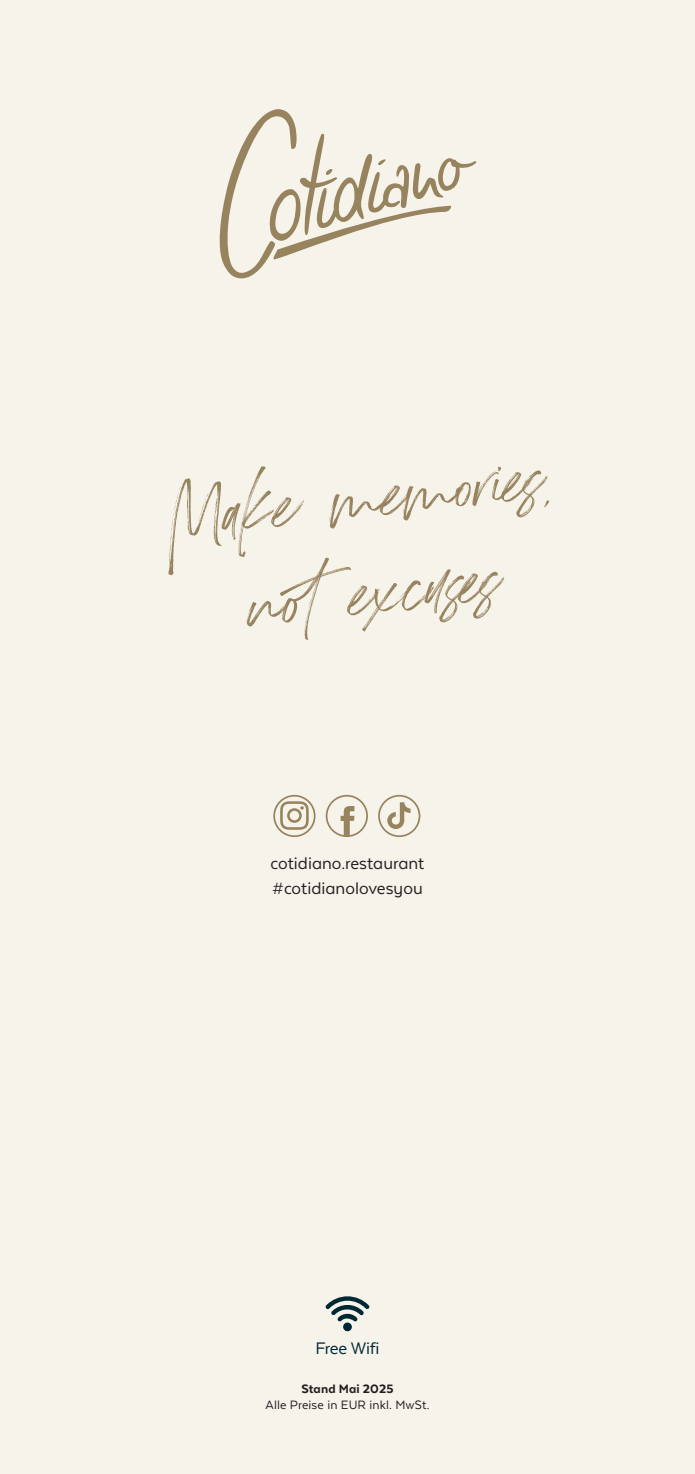
<style>
.page{position:relative;width:695px;height:1474px;background:#fff}
.page>*{position:absolute;margin:0;border:0;box-sizing:border-box;transform-origin:0 0}
.t1{font:117.25px "Drama";color:#97835e}
.t2{font:19.25px "Texta Alt";color:#231f20}
.t3{font:19.25px "Texta Alt";letter-spacing:-.01em;color:#002734}
.Fließtext_XS{font:14px "Texta Alt";letter-spacing:.01em;color:#231f20}
.Fließtext_XS-2{font:800 14px "Texta Alt";letter-spacing:.01em;color:#231f20}
</style>
<div class="page">
<div style="left:0;top:0;width:694px;height:1473px;background:#f6f3ea"></div>
<svg style="left:219px;top:109px;width:257px;height:169px"></svg>
<svg style="left:325px;top:169px;width:7px;height:6px"></svg>
<svg style="left:378px;top:159px;width:7px;height:6px"></svg>
<div style="left:343px;top:1322px;width:9px;height:9px;background:#002734;border-radius:50%"></div>
<svg style="left:325px;top:1296px;width:44px;height:25px"></svg>
<svg style="left:325px;top:795px;width:43px;height:42px"></svg>
<svg style="left:378px;top:795px;width:42px;height:42px"></svg>
<svg style="left:273px;top:795px;width:42px;height:42px"></svg>
<p class="t1" style="left:163px;top:463px;width:389px;rotate:-6deg">Make memories,</p>
<p class="t1" style="left:241px;top:551px;width:252px;rotate:-6deg">not excuses</p>
<p class="t2" style="left:270px;top:853px;width:155px">cotidiano.restaurant</p>
<p class="t2" style="left:272px;top:878px;width:152px">#cotidianolovesyou</p>
<p class="t3" style="left:315px;top:1338px;width:65px">Free Wifi</p>
<p class="Fließtext_XS-2" style="left:301px;top:1381px;width:94px">Stand Mai 2025</p>
<p class="Fließtext_XS" style="left:265px;top:1397px;width:165px">Alle Preise in EUR inkl. MwSt.</p>
</div>
